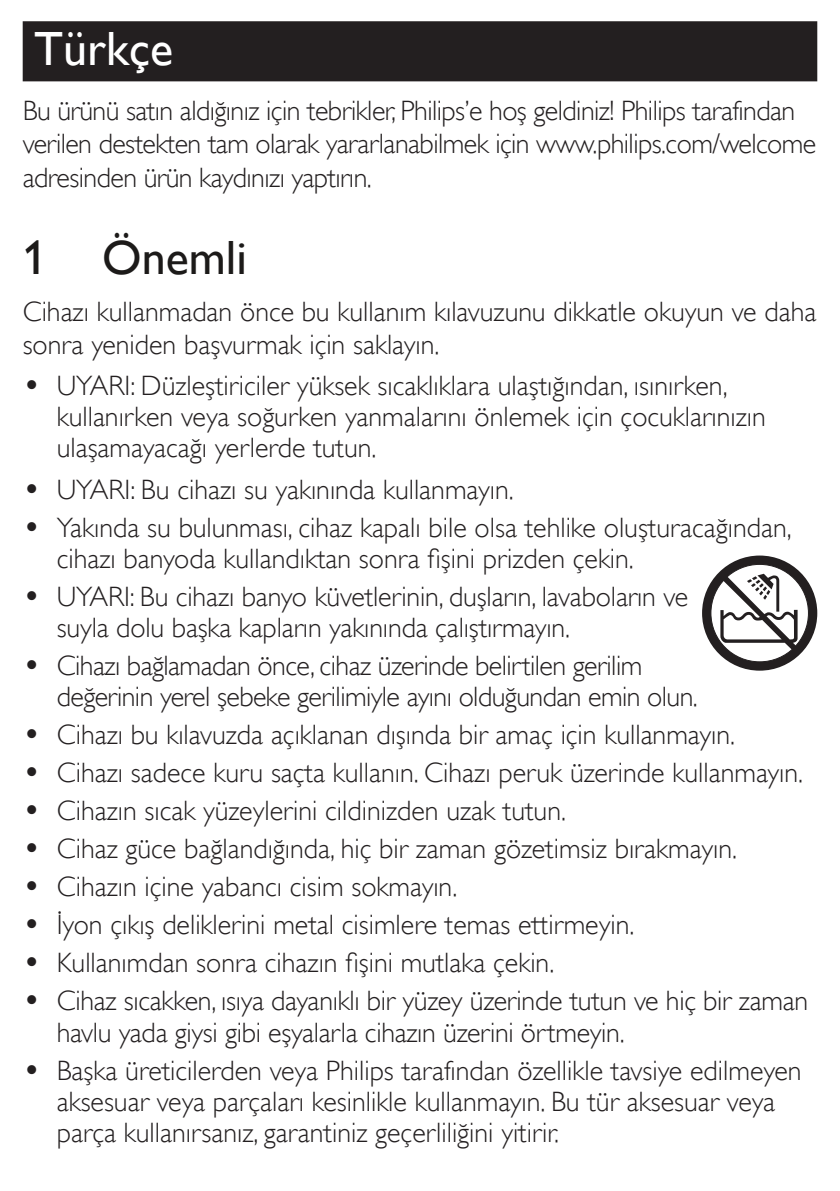
<style>
.page{position:relative;width:840px;height:1191px;background:#fff}
.page>*{position:absolute;margin:0;border:0;box-sizing:border-box;transform-origin:0 0}
.t1{font:48px "Gill Sans Alt One WGL";color:#1c1a19}
.t2{font:48px "Gill Sans Alt One WGL";color:#fff}
.t3{font:28px/31.2px "Gill Sans Alt One WGL Light";color:#231f20}
.t4{font:28px/33.2px "Gill Sans Alt One WGL Light";letter-spacing:-.02em;color:#231f20}
.s1{font-size:36px}
</style>
<div class="page">
<div style="left:23px;top:21px;width:793px;height:60px;background:#231f20"></div>
<svg style="left:702px;top:555px;width:114px;height:115px"></svg>
<h1 class="t2" style="left:34px;top:16px;width:141px">Türkçe</h1>
<p class="t4" style="left:23px;top:94px;width:794px">Bu ürünü satın aldığınız için tebrikler, Philips’e hoş geldiniz! Philips tarafından verilen destekten tam olarak yararlanabilmek için www.philips.com/welcome adresinden ürün kaydınızı yaptırın.</p>
<h1 class="t1" style="left:23px;top:225px;width:225px">1 Önemli</h1>
<p class="t3" style="left:23px;top:295px;width:794px;line-height:33.2px">Cihazı kullanmadan önce bu kullanım kılavuzunu dikkatle okuyun ve daha sonra yeniden başvurmak için saklayın.</p>
<p class="t3" style="left:57px;top:370px;width:710px;text-indent:-34px"><span class="s1">•</span> UYARI: Düzleştiriciler yüksek sıcaklıklara ulaştığından, ısınırken, kullanırken veya soğurken yanmalarını önlemek için çocuklarınızın ulaşamayacağı yerlerde tutun.</p>
<p class="t3" style="left:23px;top:474px;width:492px"><span class="s1">•</span> UYARI: Bu cihazı su yakınında kullanmayın.</p>
<p class="t3" style="left:57px;top:512px;width:736px;text-indent:-34px"><span class="s1">•</span> Yakında su bulunması, cihaz kapalı bile olsa tehlike oluşturacağından, cihazı banyoda kullandıktan sonra fişini prizden çekin.</p>
<p class="t3" style="left:57px;top:581px;width:632px;text-indent:-34px"><span class="s1">•</span> UYARI: Bu cihazı banyo küvetlerinin, duşların, lavaboların ve suyla dolu başka kapların yakınında çalıştırmayın.</p>
<p class="t4" style="left:57px;top:650px;width:642px;line-height:31.2px;text-indent:-34px"><span class="s1">•</span> Cihazı bağlamadan önce, cihaz üzerinde belirtilen gerilim değerinin yerel şebeke gerilimiyle ayını olduğundan emin olun.</p>
<p class="t3" style="left:23px;top:719px;width:713px"><span class="s1">•</span> Cihazı bu kılavuzda açıklanan dışında bir amaç için kullanmayın.</p>
<p class="t3" style="left:23px;top:757px;width:781px"><span class="s1">•</span> Cihazı sadece kuru saçta kullanın. Cihazı peruk üzerinde kullanmayın.</p>
<p class="t3" style="left:23px;top:795px;width:544px"><span class="s1">•</span> Cihazın sıcak yüzeylerini cildinizden uzak tutun.</p>
<p class="t3" style="left:23px;top:833px;width:715px"><span class="s1">•</span> Cihaz güce bağlandığında, hiç bir zaman gözetimsiz bırakmayın.</p>
<p class="t3" style="left:23px;top:871px;width:436px"><span class="s1">•</span> Cihazın içine yabancı cisim sokmayın.</p>
<p class="t3" style="left:23px;top:909px;width:613px"><span class="s1">•</span> İyon çıkış deliklerini metal cisimlere temas ettirmeyin.</p>
<p class="t3" style="left:23px;top:947px;width:533px"><span class="s1">•</span> Kullanımdan sonra cihazın fişini mutlaka çekin.</p>
<p class="t3" style="left:57px;top:985px;width:752px;text-indent:-34px"><span class="s1">•</span> Cihaz sıcakken, ısıya dayanıklı bir yüzey üzerinde tutun ve hiç bir zaman havlu yada giysi gibi eşyalarla cihazın üzerini örtmeyin.</p>
<p class="t3" style="left:57px;top:1054px;width:746px;text-indent:-34px"><span class="s1">•</span> Başka üreticilerden veya Philips tarafından özellikle tavsiye edilmeyen aksesuar veya parçaları kesinlikle kullanmayın. Bu tür aksesuar veya parça kullanırsanız, garantiniz geçerliliğini yitirir.</p>
</div>
